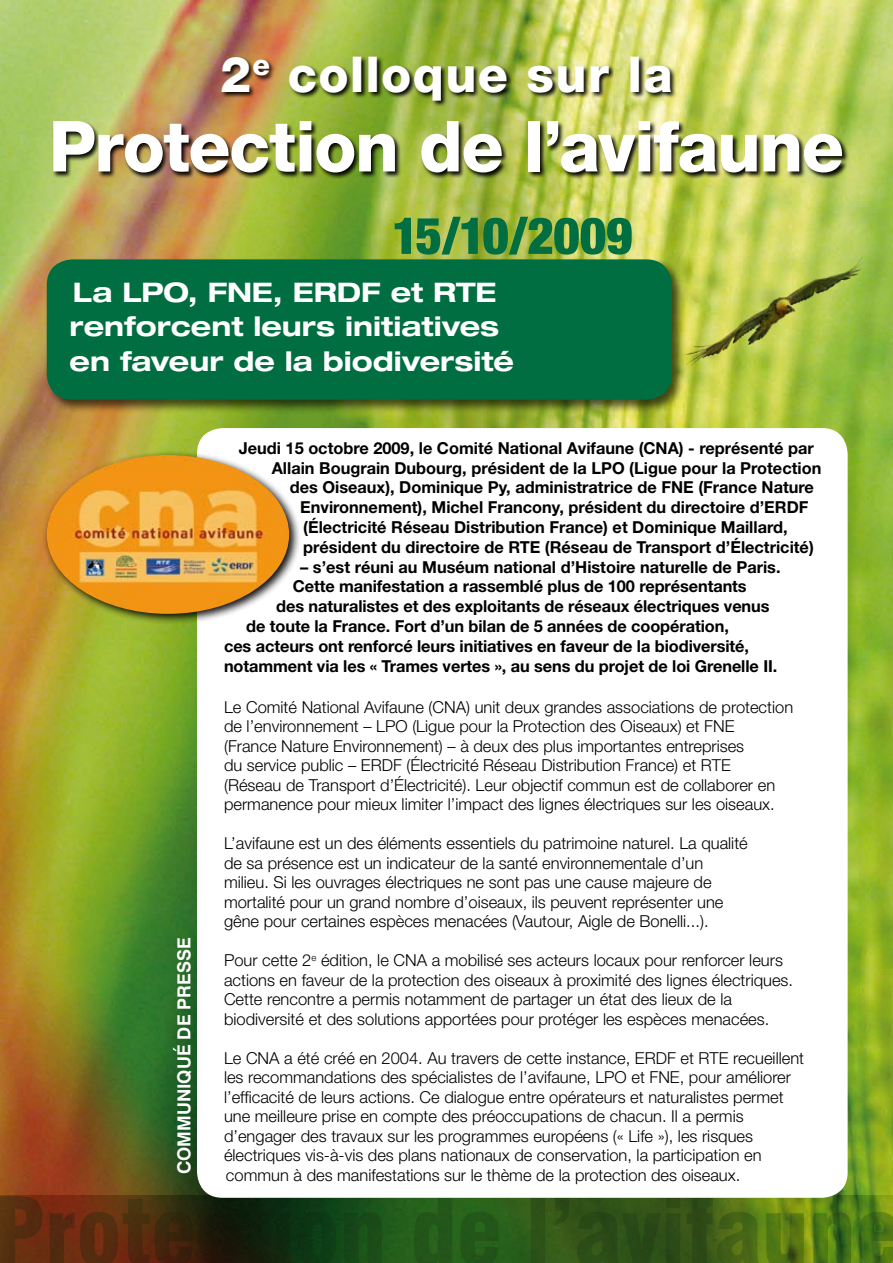
<style>
.page{position:relative;width:893px;height:1263px;background:#fff}
.page>*{position:absolute;margin:0;border:0;box-sizing:border-box;transform-origin:0 0}
.t1{font:800 70.5px "Helvetica Neue";letter-spacing:-.02em;color:#fff}
.t2{font:900 condensed 51px "Helvetica Neue";letter-spacing:-.015em;color:#006e41}
.t3{font:800 49.5px "Helvetica Neue";letter-spacing:.025em;color:#fff}
.t4{font:700 expanded 27px/34.5px "Helvetica Neue";color:#fff}
.t5{font:700 18px "Swiss 721 BT";color:#fff}
.t6{font:300 16.5px/19.5px "Helvetica Neue";color:#000}
.t7{font:700 16.5px "Helvetica Neue";color:#000}
</style>
<div class="page">
<img style="left:0;top:0;width:893px;height:1195px">
<svg style="left:0;top:1195px;width:893px;height:68px;background:#394b14"></svg>
<div style="left:197px;top:428px;width:651px;height:770px;background:#fff;border-radius:26px"></div>
<div style="left:52px;top:56px;width:797px;height:123px;background:#000;opacity:.95"></div>
<div style="left:44px;top:257px;width:642px;height:157px;background:#000;opacity:.65"></div>
<div style="left:47px;top:259px;width:625px;height:141px;background:#006e41;border-radius:26px"></div>
<div style="left:42px;top:450px;width:259px;height:175px;background:#000;opacity:.95"></div>
<img style="left:47px;top:455px;width:242px;height:159px">
<img style="left:721px;top:257px;width:140px;height:82px">
<h3 class="t3" style="left:220px;top:45px;width:454px">2<sup>e</sup> colloque sur la</h3>
<h1 class="t1" style="left:49px;top:104px;width:797px">Protection de l’avifaune</h1>
<h2 class="t2" style="left:392px;top:204px;width:242px">15/10/2009</h2>
<h3 class="t4" style="left:70px;top:274px;width:446px">La LPO, FNE, ERDF et RTE renforcent leurs initiatives en faveur de la biodiversité</h3>
<p class="t5" style="left:173px;top:1174px;width:238px;rotate:-90deg">communiqué de presse</p>
<p class="t7" style="left:239px;top:438px;width:577px">Jeudi 15 octobre 2009, le Comité National Avifaune (CNA) - représenté par</p>
<p class="t7" style="left:272px;top:457px;width:551px">Allain Bougrain Dubourg, président de la LPO (Ligue pour la Protection</p>
<p class="t7" style="left:290px;top:477px;width:526px">des Oiseaux), Dominique Py, administratrice de FNE (France Nature</p>
<p class="t7" style="left:300px;top:497px;width:510px">Environnement), Michel Francony, président du directoire d’ERDF</p>
<p class="t7" style="left:303px;top:517px;width:486px">(Électricité Réseau Distribution France) et Dominique Maillard,</p>
<p class="t7" style="left:303px;top:537px;width:512px">président du directoire de RTE (Réseau de Transport d’Électricité)</p>
<p class="t7" style="left:300px;top:556px;width:482px">– s’est réuni au Muséum national d’Histoire naturelle de Paris.</p>
<p class="t7" style="left:293px;top:576px;width:455px">Cette manifestation a rassemblé plus de 100 représentants</p>
<p class="t7" style="left:276px;top:596px;width:495px">des naturalistes et des exploitants de réseaux électriques venus</p>
<p class="t7" style="left:246px;top:616px;width:484px">de toute la France. Fort d’un bilan de 5 années de coopération,</p>
<p class="t7" style="left:224px;top:636px;width:527px">ces acteurs ont renforcé leurs initiatives en faveur de la biodiversité,</p>
<p class="t7" style="left:224px;top:655px;width:555px">notamment via les « Trames vertes », au sens du projet de loi Grenelle II.</p>
<p class="t6" style="left:224px;top:697px;width:571px">Le Comité National Avifaune (CNA) unit deux grandes associations de protection de l’environnement – LPO (Ligue pour la Protection des Oiseaux) et FNE<br>(France Nature Environnement) – à deux des plus importantes entreprises<br>du service public – ERDF (Électricité Réseau Distribution France) et RTE<br>(Réseau de Transport d’Électricité). Leur objectif commun est de collaborer en permanence pour mieux limiter l’impact des lignes électriques sur les oiseaux.</p>
<p class="t6" style="left:224px;top:833px;width:525px">L’avifaune est un des éléments essentiels du patrimoine naturel. La qualité de sa présence est un indicateur de la santé environnementale d’un milieu. Si les ouvrages électriques ne sont pas une cause majeure de mortalité pour un grand nombre d’oiseaux, ils peuvent représenter une gêne pour certaines espèces menacées (Vautour, Aigle de Bonelli...).</p>
<p class="t6" style="left:224px;top:950px;width:571px">Pour cette 2<sup>e</sup> édition, le CNA a mobilisé ses acteurs locaux pour renforcer leurs actions en faveur de la protection des oiseaux à proximité des lignes électriques.<br>Cette rencontre a permis notamment de partager un état des lieux de la biodiversité et des solutions apportées pour protéger les espèces menacées.</p>
<p class="t6" style="left:224px;top:1048px;width:582px">Le CNA a été créé en 2004. Au travers de cette instance, ERDF et RTE recueillent les recommandations des spécialistes de l’avifaune, LPO et FNE, pour améliorer l’efficacité de leurs actions. Ce dialogue entre opérateurs et naturalistes permet une meilleure prise en compte des préoccupations de chacun. Il a permis d’engager des travaux sur les programmes européens (« Life »), les risques électriques vis-à-vis des plans nationaux de conservation, la participation en</p>
<p class="t6" style="left:226px;top:1165px;width:516px">commun à des manifestations sur le thème de la protection des oiseaux.</p>
</div>
